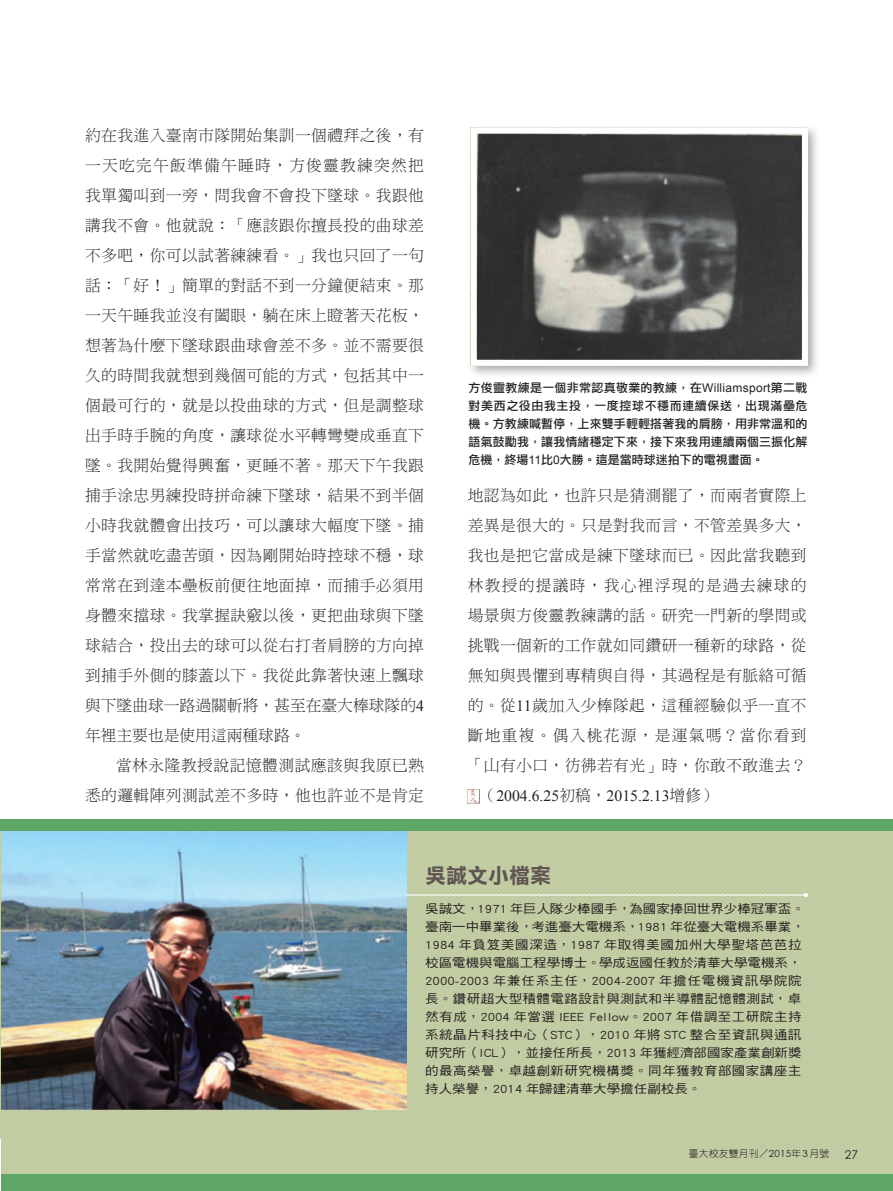
<style>
.page{position:relative;width:893px;height:1191px;background:#fff}
.page>*{position:absolute;margin:0;border:0;box-sizing:border-box;transform-origin:0 0}
.t1{font:21px "DF Li Hei Std W7";color:#5f5552}
.t2{font:15.75px/30px "DF Ming Std W3";letter-spacing:.025em;color:#231f20;text-align:justify}
.t3{font:15.75px "Times New Roman";color:#231f20}
.t4{font:12.15px/18px "DF Hei Std W5";color:#231f20;scale:1.11 1}
.t5{font:12px/18px "DF Li Hei Std W5";letter-spacing:.01em;color:#231f20;text-align:justify}
.t6{font:12px "Century Gothic";color:#231f20}
.t7{font:9.75px "DF Yuan Std W3";letter-spacing:.025em;color:#231f20}
.s1{font-family:"Times New Roman"}
.s2{font-family:"Arial"}
.s3{font-family:"DF Ming Std W3"}
.s4{font-family:"Century Gothic"}
</style>
<div class="page">
<div style="left:1px;top:1106px;width:892px;height:83px;background:#c2cca2"></div>
<div style="left:1px;top:1174px;width:892px;height:17px;background:#5ea767"></div>
<img style="left:468px;top:789px;width:11px;height:14px">
<div style="left:0;top:819px;width:893px;height:12px;background:#5ea767"></div>
<div style="left:0;top:831px;width:893px;height:307px;background:#c2cca2"></div>
<svg style="left:406px;top:893px;width:402px;height:4px"></svg>
<img style="left:1px;top:831px;width:405px;height:278px">
<div style="left:467px;top:124px;width:354px;height:254px;background:#231f20;opacity:.35"></div>
<img style="left:478px;top:135px;width:323px;height:224px">
<div style="left:471px;top:128px;width:337px;height:238px;border:6px solid #fff"></div>
<p class="t2" style="left:85px;top:120px;width:340px">約在我進入臺南市隊開始集訓一個禮拜之後，有一天吃完午飯準備午睡時，方俊靈教練突然把我單獨叫到一旁，問我會不會投下墜球。我跟他講我不會。他就說：「應該跟你擅長投的曲球差不多吧，你可以試著練練看。」我也只回了一句話：「好！」簡單的對話不到一分鐘便結束。那一天午睡我並沒有闔眼，躺在床上瞪著天花板，想著為什麼下墜球跟曲球會差不多。並不需要很久的時間我就想到幾個可能的方式，包括其中一個最可行的，就是以投曲球的方式，但是調整球出手時手腕的角度，讓球從水平轉彎變成垂直下墜。我開始覺得興奮，更睡不著。那天下午我跟捕手涂忠男練投時拼命練下墜球，結果不到半個小時我就體會出技巧，可以讓球大幅度下墜。捕手當然就吃盡苦頭，因為剛開始時控球不穩，球常常在到達本壘板前便往地面掉，而捕手必須用身體來擋球。我掌握訣竅以後，更把曲球與下墜球結合，投出去的球可以從右打者肩膀的方向掉到捕手外側的膝蓋以下。我從此靠著快速上飄球與下墜曲球一路過關斬將，甚至在臺大棒球隊的<span class="s1">4</span>年裡主要也是使用這兩種球路。</p>
<p class="t2" style="left:85px;top:750px;width:341px;text-align:right">當林永隆教授說記憶體測試應該與我原已熟<br>悉的邏輯陣列測試差不多時，他也許並不是肯定</p>
<p class="t5" style="left:469px;top:378px;width:340px">方俊靈教練是一個非常認真敬業的教練，在<span class="s2">Williamsport</span>第二戰對美西之役由我主投，一度控球不穩而連續保送，出現滿壘危機。方教練喊暫停，上來雙手輕輕搭著我的肩膀，用非常溫和的語氣鼓勵我，讓我情緒穩定下來，接下來我用連續兩個三振化解危機，終場<span class="s2">11</span>比<span class="s2">0</span>大勝。這是當時球迷拍下的電視畫面。</p>
<p class="t2" style="left:468px;top:480px;width:340px">地認為如此，也許只是猜測罷了，而兩者實際上差異是很大的。只是對我而言，不管差異多大，我也是把它當成是練下墜球而已。因此當我聽到林教授的提議時，我心裡浮現的是過去練球的場景與方俊靈教練講的話。研究一門新的學問或挑戰一個新的工作就如同鑽研一種新的球路，從無知與畏懼到專精與自得，其過程是有脈絡可循的。從<span class="s1">11</span>歲加入少棒隊起，這種經驗似乎一直不斷地重複。偶入桃花源，是運氣嗎？當你看到「山有小口，彷彿若有光」時，你敢不敢進去？</p>
<p class="t3" style="left:481px;top:785px;width:238px"><span class="s3">（</span>2004.6.25<span class="s3">初稿，</span>2015.2.13<span class="s3">增修）</span></p>
<h1 class="t1" style="left:425px;top:863px;width:127px">吳誠文小檔案</h1>
<p class="t4" style="left:425px;top:899px;width:344px">吳誠文，1971 年巨人隊少棒國手，為國家捧回世界少棒冠軍盃。臺南一中畢業後，考進臺大電機系，1981 年從臺大電機系畢業，1984 年負笈美國深造，1987 年取得美國加州大學聖塔芭芭拉校區電機與電腦工程學博士。學成返國任教於清華大學電機系，2000-2003 年兼任系主任，2004-2007 年擔任電機資訊學院院長。鑽研超大型積體電路設計與測試和半導體記憶體測試，卓然有成，2004 年當選 IEEE Fellow。2007 年借調至工研院主持系統晶片科技中心（STC），2010 年將 STC 整合至資訊與通訊研究所（ICL），並接任所長，2013 年獲經濟部國家產業創新獎的最高榮譽，卓越創新研究機構獎。同年獲教育部國家講座主持人榮譽，2014 年歸建清華大學擔任副校長。</p>
<p class="t7" style="left:689px;top:1148px;width:142px">臺大校友雙月刊／<span class="s4">2015</span>年<span class="s4">3</span>月號</p>
<p class="t6" style="left:845px;top:1147px;width:15px">27</p>
</div>
